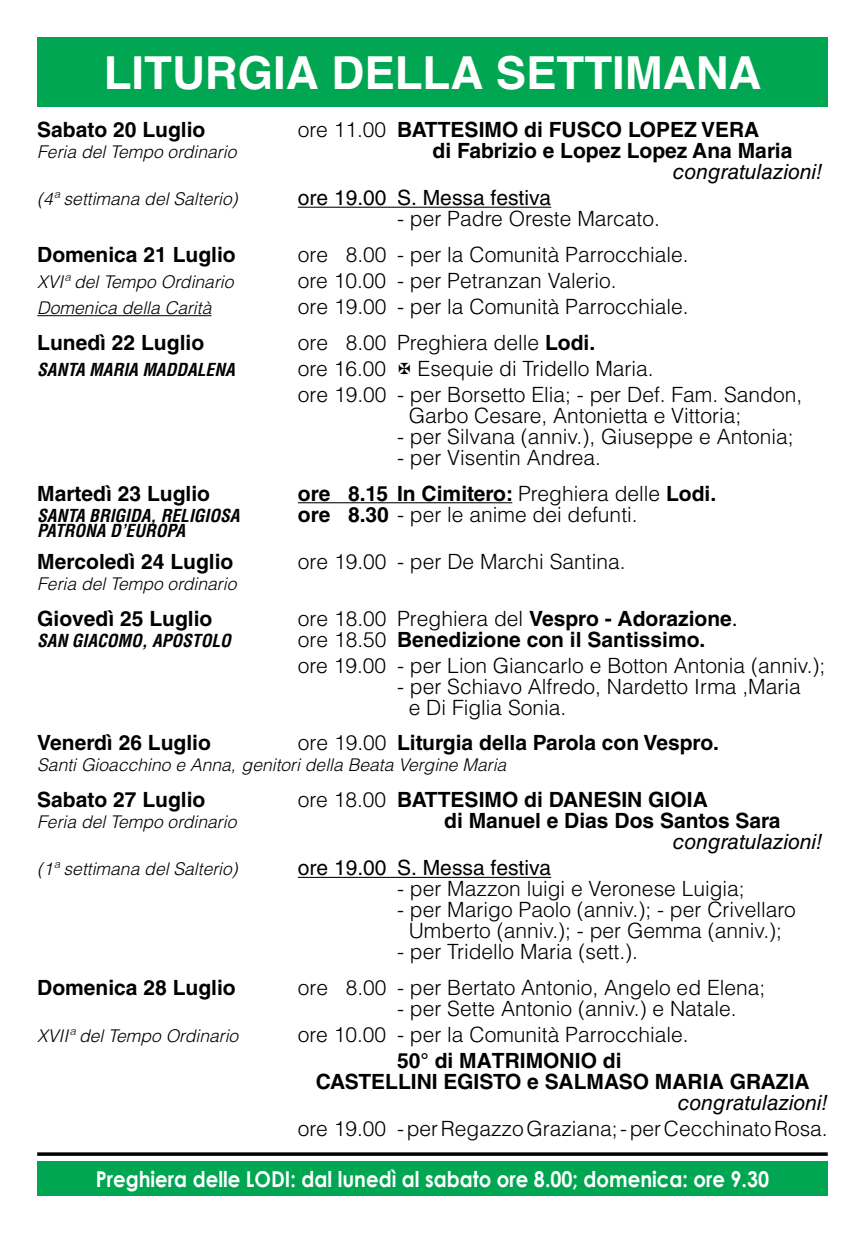
<style>
.page{position:relative;width:865px;height:1233px;background:#fff}
.page>*{position:absolute;margin:0;border:0;box-sizing:border-box;transform-origin:0 0}
.t1{font:700 45.5px "Helvetica";color:#fff}
.t2{font:700 21.88px "Century Gothic";color:#fff;scale:.9 1}
.t3{font:300 21px/25.9px "Helvetica LT Std";color:#000}
.t4{font:700 21px/21px "Helvetica LT Std";color:#000}
.t5{font:italic 21px "Helvetica LT Std";color:#000}
.t6{font:21px "Helvetica LT Std";color:#000}
.t7{font:italic 300 17.5px "Helvetica LT Std";color:#000}
.t8{font:italic 700 condensed 17.5px "Helvetica LT Std";color:#000}
.s1{font-weight:300}
.s2{font-weight:700}
.s3{font-weight:400}
</style>
<div class="page">
<div style="left:37px;top:37px;width:790px;height:70px;background:#00a651"></div>
<hr style="left:298px;top:207px;width:253px;height:1px;background:#000">
<hr style="left:37px;top:315px;width:174px;height:1px;background:#000">
<hr style="left:298px;top:502px;width:214px;height:1px;background:#000">
<hr style="left:298px;top:877px;width:253px;height:1px;background:#000">
<svg style="left:37px;top:1152px;width:790px;height:4px;background:#1f1f1f"></svg>
<div style="left:37px;top:1161px;width:790px;height:35px;background:#00a651"></div>
<h1 class="t1" style="left:104px;top:45px;width:659px">LITURGIA DELLA SETTIMANA</h1>
<p class="t4" style="left:37px;top:119px;width:170px">Sabato 20 Luglio</p>
<p class="t4" style="left:298px;top:119px;width:463px"><span class="s1">ore 11.00</span> BATTESIMO di FUSCO LOPEZ VERA</p>
<p class="t7" style="left:37px;top:141px;width:201px">Feria del Tempo ordinario</p>
<p class="t4" style="left:432px;top:140px;width:361px">di Fabrizio e Lopez Lopez Ana Maria</p>
<p class="t5" style="left:673px;top:160px;width:150px">congratulazioni!</p>
<p class="t7" style="left:37px;top:188px;width:202px">(4ª settimana del Salterio)</p>
<p class="t6" style="left:298px;top:186px;width:255px">ore 19.00 S. Messa festiva</p>
<p class="t3" style="left:397px;top:205px;width:264px">- per Padre Oreste Marcato.</p>
<p class="t4" style="left:37px;top:244px;width:200px">Domenica 21 Luglio</p>
<p class="t3" style="left:298px;top:241px;width:392px">ore 8.00 - per la Comunità Parrocchiale.</p>
<p class="t7" style="left:37px;top:271px;width:198px">XVIª del Tempo Ordinario</p>
<p class="t3" style="left:298px;top:267px;width:320px">ore 10.00 - per Petranzan Valerio.</p>
<p class="t7" style="left:37px;top:297px;width:176px">Domenica della Carità</p>
<p class="t3" style="left:298px;top:293px;width:392px">ore 19.00 - per la Comunità Parrocchiale.</p>
<p class="t4" style="left:37px;top:332px;width:168px">Lunedì 22 Luglio</p>
<p class="t3" style="left:298px;top:329px;width:299px">ore 8.00 Preghiera delle <span class="s2">Lodi.</span></p>
<p class="t8" style="left:37px;top:358px;width:199px">SANTA MARIA MADDALENA</p>
<p class="t3" style="left:298px;top:355px;width:90px">ore 16.00</p>
<p class="t3" style="left:298px;top:355px;width:506px;text-indent:120px">Esequie di Tridello Maria.<br>ore 19.00 - per Borsetto Elia; - per Def. Fam. Sandon,</p>
<p class="t3" style="left:409px;top:402px;width:334px">Garbo Cesare, Antonietta e Vittoria;</p>
<p class="t3" style="left:397px;top:423px;width:398px">- per Silvana (anniv.), Giuseppe e Antonia;</p>
<p class="t3" style="left:397px;top:444px;width:205px">- per Visentin Andrea.</p>
<p class="t4" style="left:37px;top:482px;width:174px">Martedì 23 Luglio</p>
<p class="t4" style="left:298px;top:482px;width:420px">ore 8.15 In Cimitero: <span class="s1">Preghiera delle</span> Lodi.</p>
<p class="t8" style="left:37px;top:504px;width:204px">SANTA BRIGIDA, RELIGIOSA</p>
<p class="t3" style="left:298px;top:501px;width:341px"><span class="s2">ore 8.30</span> - per le anime dei defunti.</p>
<p class="t8" style="left:37px;top:520px;width:149px">PATRONA D’EUROPA</p>
<p class="t4" style="left:37px;top:550px;width:198px">Mercoledì 24 Luglio</p>
<p class="t3" style="left:298px;top:548px;width:329px">ore 19.00 - per De Marchi Santina.</p>
<p class="t7" style="left:37px;top:572px;width:201px">Feria del Tempo ordinario</p>
<p class="t4" style="left:37px;top:607px;width:177px">Giovedì 25 Luglio</p>
<p class="t3" style="left:298px;top:605px;width:441px">ore 18.00 Preghiera del <span class="s2">Vespro - Adorazione</span><span class="s3">.</span></p>
<p class="t8" style="left:37px;top:629px;width:195px">SAN GIACOMO, APOSTOLO</p>
<p class="t3" style="left:298px;top:626px;width:529px">ore 18.50 <span class="s2">Benedizione con il Santissimo.<br></span>ore 19.00 - per Lion Giancarlo e Botton Antonia (anniv.);</p>
<p class="t3" style="left:409px;top:675px;width:393px;line-height:21px;text-indent:-12px">- per Schiavo Alfredo, Nardetto Irma ,Maria e Di Figlia Sonia.</p>
<p class="t4" style="left:37px;top:732px;width:175px">Venerdì 26 Luglio</p>
<p class="t4" style="left:298px;top:732px;width:422px"><span class="s1">ore 19.00</span> Liturgia della Parola con Vespro.</p>
<p class="t7" style="left:37px;top:754px;width:470px">Santi Gioacchino e Anna, genitori della Beata Vergine Maria</p>
<p class="t4" style="left:37px;top:789px;width:170px">Sabato 27 Luglio</p>
<p class="t4" style="left:298px;top:789px;width:411px"><span class="s1">ore 18.00</span> BATTESIMO di DANESIN GIOIA</p>
<p class="t7" style="left:37px;top:811px;width:201px">Feria del Tempo ordinario</p>
<p class="t4" style="left:444px;top:810px;width:338px">di Manuel e Dias Dos Santos Sara</p>
<p class="t5" style="left:673px;top:830px;width:150px">congratulazioni!</p>
<p class="t7" style="left:37px;top:858px;width:202px">(1ª settimana del Salterio)</p>
<p class="t6" style="left:298px;top:856px;width:255px">ore 19.00 S. Messa festiva</p>
<p class="t3" style="left:397px;top:875px;width:349px">- per Mazzon luigi e Veronese Luigia;</p>
<p class="t3" style="left:397px;top:899px;width:400px;line-height:21px;text-align:center">- per Marigo Paolo (anniv.); - per Crivellaro<br>Umberto (anniv.); - per Gemma (anniv.);</p>
<p class="t3" style="left:397px;top:938px;width:242px">- per Tridello Maria (sett.).</p>
<p class="t4" style="left:37px;top:977px;width:200px">Domenica 28 Luglio</p>
<p class="t3" style="left:298px;top:974px;width:469px">ore 8.00 - per Bertato Antonio, Angelo ed Elena;</p>
<p class="t3" style="left:397px;top:995px;width:341px">- per Sette Antonio (anniv.) e Natale.</p>
<p class="t7" style="left:37px;top:1025px;width:202px">XVIIª del Tempo Ordinario</p>
<p class="t3" style="left:298px;top:1021px;width:392px">ore 10.00 - per la Comunità Parrocchiale.</p>
<p class="t4" style="left:316px;top:1050px;width:495px;text-indent:81px">50° di MATRIMONIO di<br>CASTELLINI EGISTO e SALMASO MARIA GRAZIA</p>
<p class="t5" style="left:678px;top:1090px;width:151px">congratulazioni!</p>
<p class="t3" style="left:298px;top:1115px;width:531px">ore 19.00 - per Regazzo Graziana; - per Cecchinato Rosa.</p>
<p class="t2" style="left:96px;top:1162px;width:749px">Preghiera delle LODI: dal lunedì al sabato ore 8.00; domenica: ore 9.30</p>
</div>
